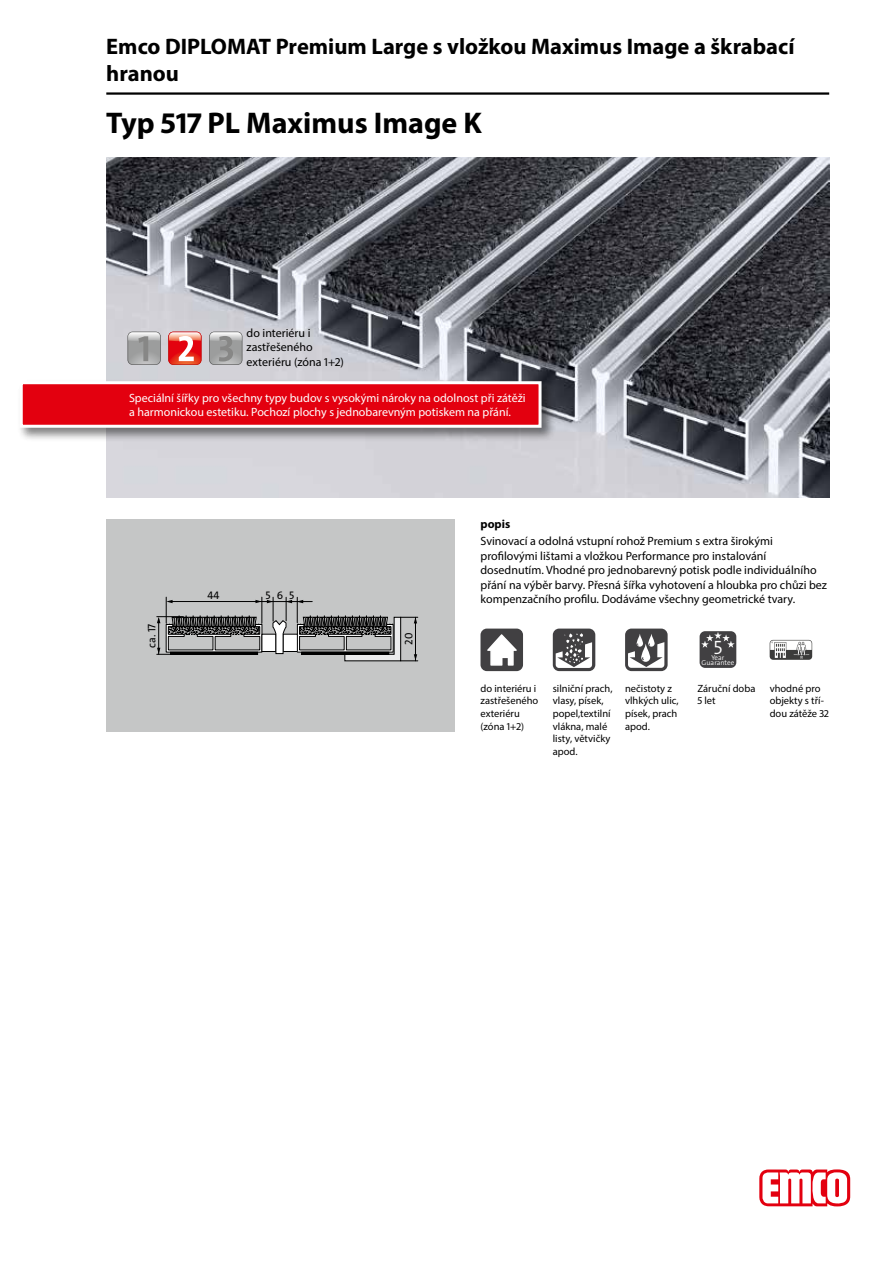
<style>
.page{position:relative;width:893px;height:1263px;background:#fff}
.page>*{position:absolute;margin:0;border:0;box-sizing:border-box;transform-origin:0 0}
.t1{font:700 30px "Myriad Pro";color:#000}
.t2{font:700 22.5px/27px "Myriad Pro";color:#000}
.t3{font:300 19.5px "The Sans Os F";color:#fff}
.t4{font:12px/14.4px "Myriad Pro";color:#000}
.t5{font:12px/14.4px "Myriad Pro";color:#fff}
.t6{font:700 12px "Myriad Pro";color:#000}
.t7{font:11.1px "The Sans Os F";color:#000}
.t8{font:10.5px/12.6px "Myriad Pro";color:#000}
.t9{font:300 7.05px/5.2px "The Sans Os F";color:#fff;text-align:center}
</style>
<div class="page">
<img style="left:106px;top:157px;width:723px;height:340px">
<hr style="left:106px;top:92px;width:723px;height:3px;background:#000">
<svg style="left:759px;top:1169px;width:91px;height:37px"></svg>
<div style="left:18px;top:379px;width:538px;height:63px;background:#000;opacity:.5"></div>
<div style="left:21px;top:383px;width:519px;height:43px;background:#e3000f"></div>
<div style="left:20px;top:381px;width:522px;height:47px;border:3px solid #fff"></div>
<svg style="left:168px;top:332px;width:33px;height:33px"></svg>
<svg style="left:209px;top:332px;width:33px;height:33px"></svg>
<svg style="left:128px;top:332px;width:33px;height:33px"></svg>
<div style="left:106px;top:519px;width:349px;height:212px;background:#c5c6c6"></div>
<svg style="left:157px;top:597px;width:261px;height:64px"></svg>
<div style="left:480px;top:629px;width:43px;height:42px;background:#414042;border-radius:6px"></div>
<svg style="left:487px;top:634px;width:30px;height:32px"></svg>
<div style="left:553px;top:629px;width:42px;height:42px;background:#414042;border-radius:6px"></div>
<svg style="left:556px;top:633px;width:36px;height:35px"></svg>
<div style="left:625px;top:629px;width:43px;height:42px;background:#414042;border-radius:6px"></div>
<svg style="left:628px;top:634px;width:36px;height:34px"></svg>
<div style="left:700px;top:631px;width:36px;height:37px;background:#414042;border-radius:5px"></div>
<svg style="left:701px;top:632px;width:34px;height:16px"></svg>
<svg style="left:770px;top:640px;width:42px;height:20px"></svg>
<h2 class="t2" style="left:106px;top:32px;width:690px">Emco DIPLOMAT Premium Large s vložkou Maximus Image a škrabací hranou</h2>
<h1 class="t1" style="left:106px;top:103px;width:377px">Typ 517 PL Maximus Image K</h1>
<p class="t4" style="left:247px;top:325px;width:99px">do interiéru i zastřešeného exteriéru (zóna 1+2)</p>
<p class="t5" style="left:129px;top:390px;width:398px">Speciální šířky pro všechny typy budov s vysokými nároky na odolnost při zátěži a harmonickou estetiku. Pochozí plochy s jednobarevným potiskem na přání.</p>
<p class="t7" style="left:208px;top:588px;width:14px">44</p>
<p class="t7" style="left:266px;top:588px;width:30px">565</p>
<p class="t7" style="left:145px;top:648px;width:26px;rotate:-90deg">ca. 17</p>
<p class="t7" style="left:402px;top:645px;width:13px;rotate:-90deg">20</p>
<p class="t6" style="left:480px;top:516px;width:31px">popis</p>
<p class="t4" style="left:480px;top:534px;width:348px">Svinovací a odolná vstupní rohož Premium s extra širokými profilovými lištami a vložkou Performance pro instalování dosednutím. Vhodné pro jednobarevný potisk podle individuálního přání na výběr barvy. Přesná šířka vyhotovení a hloubka pro chůzi bez kompenzačního profilu. Dodáváme všechny geometrické tvary.</p>
<p class="t8" style="left:480px;top:682px;width:59px">do interiéru i zastřešeného exteriéru (zóna 1+2)</p>
<p class="t8" style="left:553px;top:682px;width:61px">silniční prach, vlasy, písek, popel,textilní vlákna, malé listy, větvičky apod.</p>
<p class="t8" style="left:625px;top:682px;width:55px">nečistoty z vlhkých ulic, písek, prach apod.</p>
<h3 class="t3" style="left:713px;top:634px;width:10px">5</h3>
<p class="t9" style="left:702px;top:655px;width:34px">Year<br>Guarantee</p>
<p class="t8" style="left:697px;top:682px;width:60px">Záruční doba<br>5 let</p>
<p class="t8" style="left:770px;top:682px;width:61px">vhodné pro objekty s tří&shy;dou zátěže 32</p>
</div>
